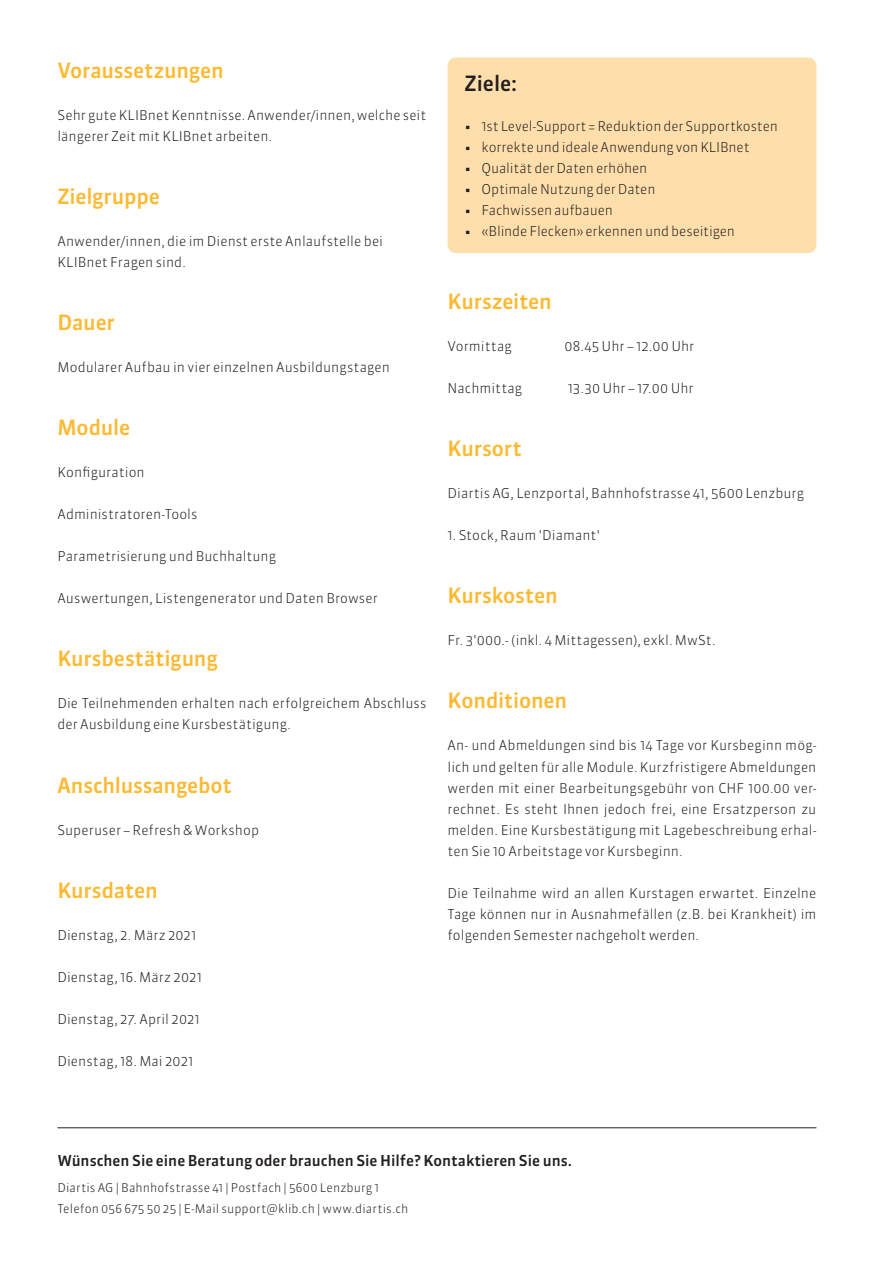
<style>
.page{position:relative;width:893px;height:1263px;background:#fff}
.page>*{position:absolute;margin:0;border:0;box-sizing:border-box;transform-origin:0 0}
._3_Untertitel_1-zeil{font:500 21px "Sanuk OT";letter-spacing:-.01em;color:#fdb931}
._1_Titel{font:500 21px "Sanuk OT";color:#231f20}
._1_Titel-2{font:500 15px "Sanuk OT";color:#231f20}
._4_Grundtext{font:300 13.5px/21px "Sanuk OT";letter-spacing:.005em;color:#231f20}
._3_Untertitel_1-zeil-2{font:300 13.5px/21px "Sanuk OT";letter-spacing:.005em;color:#231f20}
._2_Grundtext{font:300 13.5px "Sanuk OT";letter-spacing:-.01em;color:#231f20}
._4_Grundtext-2{font:300 13.5px "Sanuk OT";letter-spacing:-.015em;color:#231f20}
._2_Grundtext-2{font:300 12px "Sanuk OT";letter-spacing:.01em;color:#231f20}
</style>
<div class="page">
<div style="left:448px;top:57px;width:368px;height:196px;background:#fedfab;border-radius:9px"></div>
<hr style="left:57px;top:1127px;width:759px;height:1px;background:#231f20">
<p class="_3_Untertitel_1-zeil" style="left:57px;top:58px;width:168px">Voraussetzungen</p>
<p class="_4_Grundtext" style="left:57px;top:105px;width:370px">Sehr gute KLIBnet Kenntnisse. Anwender/innen, welche seit längerer Zeit mit KLIBnet arbeiten.</p>
<p class="_3_Untertitel_1-zeil" style="left:57px;top:184px;width:104px">Zielgruppe</p>
<p class="_3_Untertitel_1-zeil-2" style="left:57px;top:231px;width:327px">Anwender/innen, die im Dienst erste Anlaufstelle bei<br>KLIBnet Fragen sind.</p>
<p class="_3_Untertitel_1-zeil" style="left:57px;top:310px;width:59px">Dauer</p>
<p class="_4_Grundtext" style="left:57px;top:357px;width:334px">Modularer Aufbau in vier einzelnen Ausbildungstagen</p>
<p class="_3_Untertitel_1-zeil" style="left:57px;top:415px;width:74px">Module</p>
<p class="_4_Grundtext" style="left:57px;top:462px;width:89px">Konfiguration</p>
<p class="_4_Grundtext" style="left:57px;top:504px;width:142px">Administratoren-Tools</p>
<p class="_4_Grundtext" style="left:57px;top:546px;width:220px">Parametrisierung und Buchhaltung</p>
<p class="_4_Grundtext" style="left:57px;top:588px;width:322px">Auswertungen, Listengenerator und Daten Browser</p>
<p class="_3_Untertitel_1-zeil" style="left:57px;top:646px;width:162px">Kursbestätigung</p>
<p class="_4_Grundtext" style="left:57px;top:693px;width:370px">Die Teilnehmenden erhalten nach erfolgreichem Abschluss der Ausbildung eine Kursbestätigung.</p>
<p class="_3_Untertitel_1-zeil" style="left:57px;top:772px;width:176px">Anschlussangebot</p>
<p class="_4_Grundtext" style="left:57px;top:819px;width:203px">Superuser – Refresh &amp; Workshop</p>
<p class="_3_Untertitel_1-zeil" style="left:57px;top:877px;width:102px">Kursdaten</p>
<p class="_4_Grundtext" style="left:57px;top:924px;width:141px">Dienstag, 2. März 2021</p>
<p class="_4_Grundtext" style="left:57px;top:966px;width:146px">Dienstag, 16. März 2021</p>
<p class="_4_Grundtext" style="left:57px;top:1008px;width:144px">Dienstag, 27. April 2021</p>
<p class="_4_Grundtext" style="left:57px;top:1050px;width:138px">Dienstag, 18. Mai 2021</p>
<p class="_1_Titel" style="left:465px;top:70px;width:54px">Ziele:</p>
<p class="_2_Grundtext" style="left:465px;top:118px;width:315px">• 1st Level-Support = Reduktion der Supportkosten</p>
<p class="_4_Grundtext" style="left:465px;top:137px;width:287px">• korrekte und ideale Anwendung von KLIBnet</p>
<p class="_4_Grundtext" style="left:465px;top:158px;width:184px">• Qualität der Daten erhöhen</p>
<p class="_4_Grundtext-2" style="left:465px;top:181px;width:192px">• Optimale Nutzung der Daten</p>
<p class="_4_Grundtext" style="left:465px;top:200px;width:150px">• Fachwissen aufbauen</p>
<p class="_4_Grundtext" style="left:465px;top:221px;width:272px">• «Blinde Flecken» erkennen und beseitigen</p>
<p class="_3_Untertitel_1-zeil" style="left:448px;top:289px;width:106px">Kurszeiten</p>
<p class="_4_Grundtext" style="left:448px;top:336px;width:66px">Vormittag</p>
<p class="_4_Grundtext" style="left:564px;top:336px;width:132px">08.45 Uhr – 12.00 Uhr</p>
<p class="_4_Grundtext" style="left:448px;top:378px;width:76px">Nachmittag</p>
<p class="_4_Grundtext" style="left:568px;top:378px;width:127px">13.30 Uhr – 17.00 Uhr</p>
<p class="_3_Untertitel_1-zeil" style="left:448px;top:436px;width:76px">Kursort</p>
<p class="_4_Grundtext" style="left:448px;top:483px;width:358px">Diartis AG, Lenzportal, Bahnhofstrasse 41, 5600 Lenzburg</p>
<p class="_4_Grundtext" style="left:448px;top:525px;width:154px">1. Stock, Raum 'Diamant'</p>
<p class="_3_Untertitel_1-zeil" style="left:448px;top:583px;width:112px">Kurskosten</p>
<p class="_4_Grundtext" style="left:448px;top:630px;width:269px">Fr. 3'000.- (inkl. 4 Mittagessen), exkl. MwSt.</p>
<p class="_3_Untertitel_1-zeil" style="left:448px;top:688px;width:121px">Konditionen</p>
<p class="_4_Grundtext" style="left:448px;top:735px;width:370px;text-align:justify">An- und Abmeldungen sind bis 14 Tage vor Kursbeginn mög&shy;lich und gelten für alle Module. Kurzfristigere Abmeldungen werden mit einer Bearbeitungsgebühr von CHF 100.00 ver&shy;rechnet. Es steht Ihnen jedoch frei, eine Ersatzperson zu melden. Eine Kursbestätigung mit Lagebeschreibung erhal&shy;ten Sie 10 Arbeitstage vor Kursbeginn.</p>
<p class="_4_Grundtext" style="left:448px;top:882px;width:370px;text-align:justify">Die Teilnahme wird an allen Kurstagen erwartet. Einzelne Tage können nur in Ausnahmefällen (z.B. bei Krankheit) im folgenden Semester nachgeholt werden.</p>
<p class="_1_Titel-2" style="left:57px;top:1151px;width:516px">Wünschen Sie eine Beratung oder brauchen Sie Hilfe? Kontaktieren Sie uns.</p>
<p class="_2_Grundtext-2" style="left:57px;top:1180px;width:323px">Diartis AG | Bahnhofstrasse 41 | Postfach | 5600 Lenzburg 1</p>
<p class="_2_Grundtext-2" style="left:57px;top:1201px;width:352px">Telefon 056 675 50 25 | E-Mail support@klib.ch | www.diartis.ch</p>
</div>
